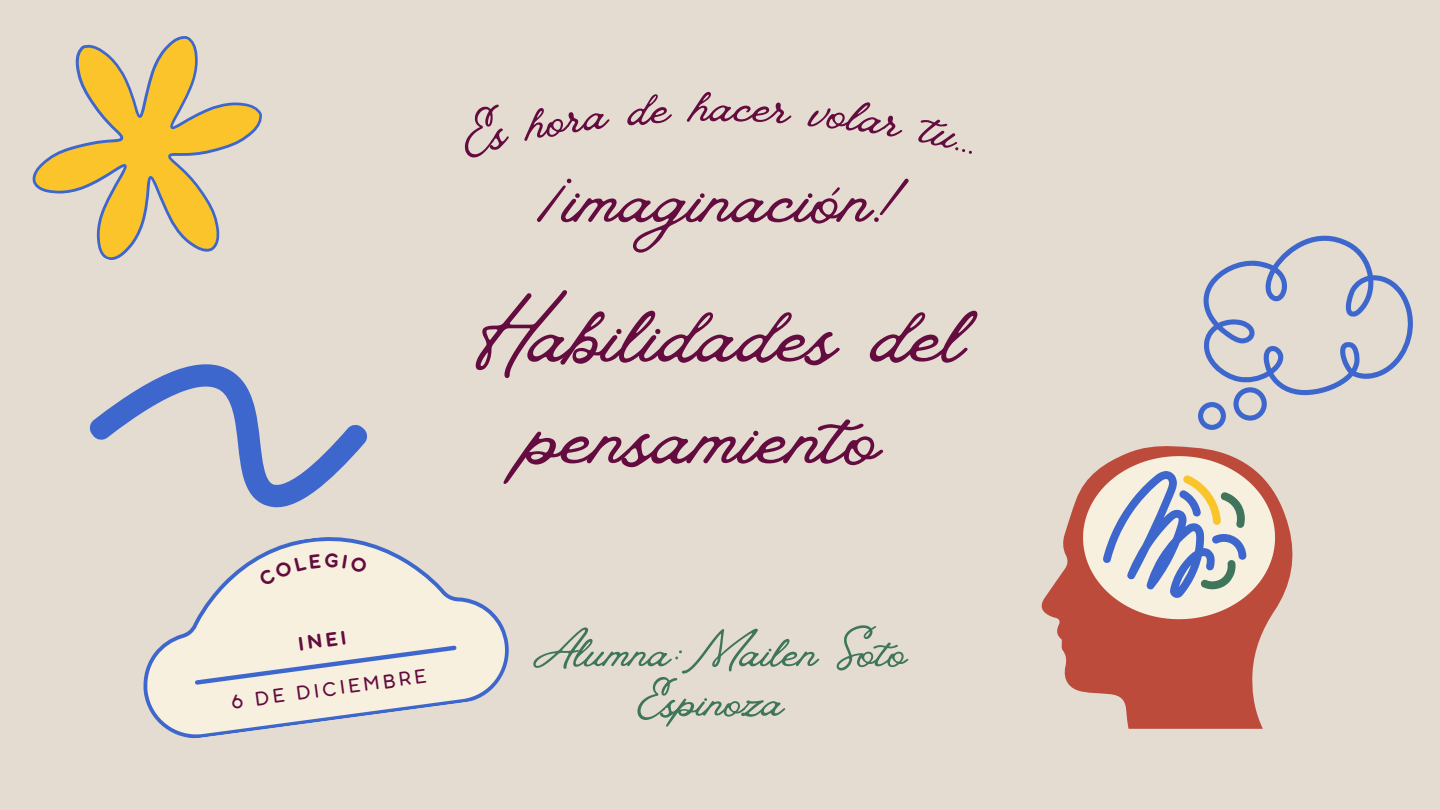
<style>
.page{position:relative;width:1440px;height:810px;background:#e4dcd1}
.page>*{position:absolute;margin:0;border:0;box-sizing:border-box;transform-origin:0 0}
.t1{font:102.5px/101.8px "Vintage Goods";color:#640c3f;text-align:center}
.t2{font:90px "Vintage Goods";color:#640c3f}
.t3{font:60px "Vintage Goods";color:#640c3f}
.t4{font:55px/49.5px "Vintage Goods";color:#3f765b;text-align:center}
.t5{font:21.6px "Aristotelica Pro Tx";color:#640c3f}
.t6{font:21.6px "Aristotelica Pro Tx Bld";color:#640c3f}
</style>
<div class="page">
<svg style="left:1041px;top:446px;width:251px;height:283px;fill:#bd4b3c"></svg>
<svg style="left:1083px;top:456px;width:192px;height:163px;background:#cdbab8"></svg>
<svg style="left:1198px;top:235px;width:215px;height:195px"></svg>
<svg style="left:89px;top:364px;width:278px;height:144px"></svg>
<svg style="left:143px;top:537px;width:366px;height:202px;fill:#f8f0de"></svg>
<svg style="left:192px;top:643px;width:267px;height:44px;background:#e5e2dc"></svg>
<svg style="left:32px;top:36px;width:230px;height:224px"></svg>
<div style="left:258px;top:553px;width:110px;height:34px;background:#f8f0de"></div>
<p class="t3" style="left:711px;top:69px;width:25px">a</p>
<p class="t2" style="left:534px;top:143px;width:373px">¡imaginación!</p>
<p class="t1" style="left:476px;top:281px;width:490px">Habilidades del pensamiento</p>
<h3 class="t6" style="left:297px;top:637px;width:50px;rotate:-8deg">INEI</h3>
<p class="t5" style="left:231px;top:696px;width:198px;rotate:-8deg">6 DE DICIEMBRE</p>
<p class="t4" style="left:533px;top:625px;width:375px">Alumna:Mailen Soto<br>Espinoza</p>
</div>
